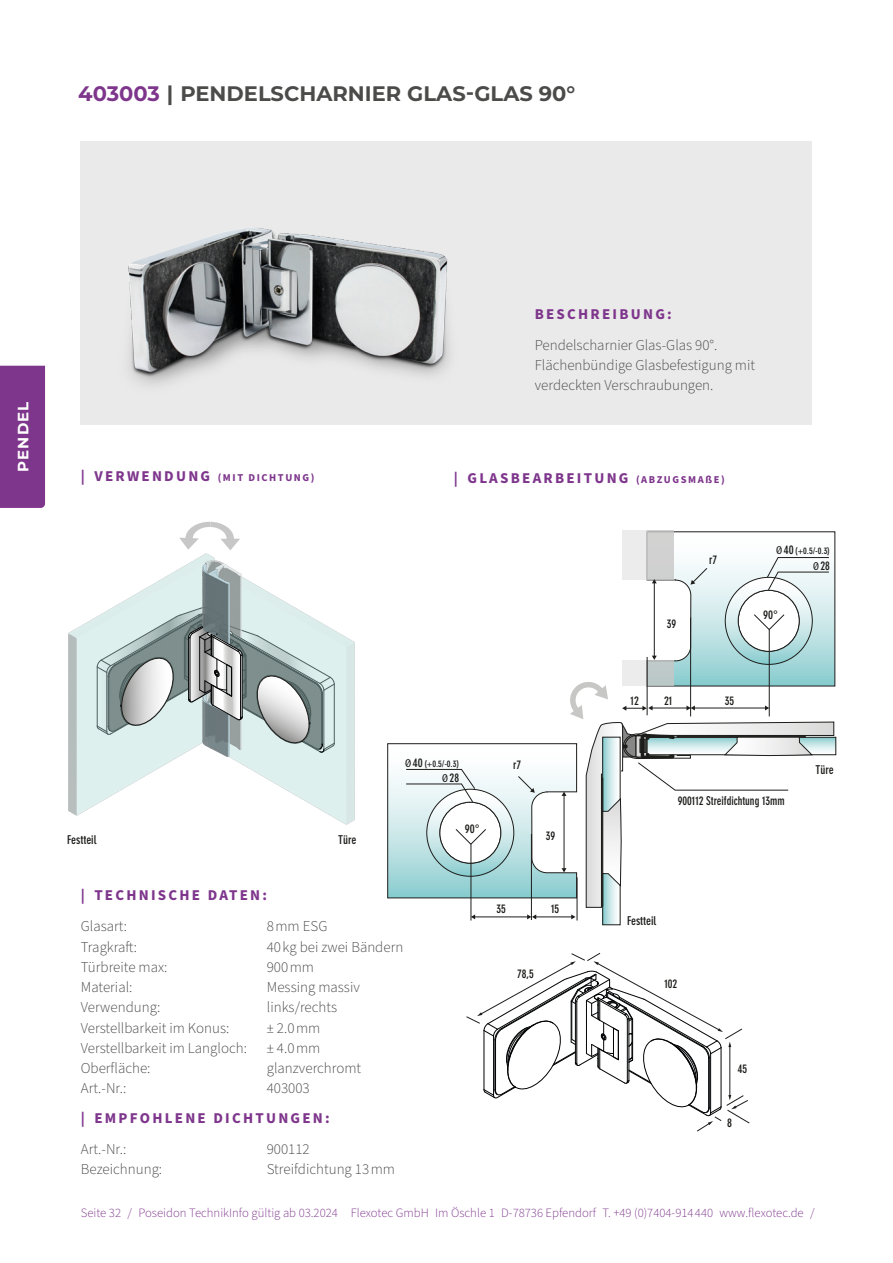
<style>
.page{position:relative;width:893px;height:1263px;background:#fff}
.page>*{position:absolute;margin:0;border:0;box-sizing:border-box;transform-origin:0 0}
.t1{font:700 21px "Montserrat";color:#4b4b4a}
.t2{font:300 15px/20.2px "Source Sans Pro";color:#474546}
.t3{font:700 15px "Source Sans Pro";letter-spacing:.15em;color:#7e368c}
.t4{font:700 15px "Montserrat";letter-spacing:.08em;color:#fff}
.t5{font:300 12.75px "Source Sans Pro";color:#7e368c}
.t6{font:700 condensed 12px "DIN Neuzeit Grotesk LT";color:#1d1d1b;scale:.96 1}
.t7{font:700 condensed 12px "DIN Neuzeit Grotesk LT";color:#1d1d1b}
.t8{font:700 10.5px "Source Sans Pro";letter-spacing:.15em;color:#7e368c}
.t9{font:700 condensed 9px "DIN Neuzeit Grotesk LT";color:#1d1d1b}
.s1{color:#7e368c}
.s2{font-size:15px}
.s3{font-size:10.5px}
.s4{font-family:"Myriad Pro";font-weight:400;font-stretch:normal;font-size:12px}
.s5{font-size:12px}
.s6{font-family:"Myriad Pro";font-weight:400;font-stretch:normal}
</style>
<div class="page">
<div style="left:81px;top:142px;width:731px;height:283px;background:#ebeaea"></div>
<img style="left:128px;top:228px;width:322px;height:157px">
<div style="left:0;top:366px;width:45px;height:142px;background:#7e368c"></div>
<svg style="left:604px;top:908px;width:13px;height:15px"></svg>
<div style="left:602px;top:737px;width:18px;height:188px;border:1px solid #1d1d1b"></div>
<img style="left:68px;top:554px;width:147px;height:261px">
<div style="left:622px;top:530px;width:26px;height:50px;background:#ececec"></div>
<div style="left:648px;top:530px;width:26px;height:50px;background:#d2d2d1"></div>
<hr style="left:531px;top:834px;width:1px;height:86px;background:#1d1d1b">
<hr style="left:535px;top:917px;width:37px;height:1px;background:#1d1d1b">
<svg style="left:571px;top:914px;width:4px;height:5px"></svg>
<hr style="left:577px;top:877px;width:1px;height:43px;background:#1d1d1b">
<hr style="left:474px;top:917px;width:54px;height:1px;background:#1d1d1b">
<svg style="left:527px;top:914px;width:9px;height:5px"></svg>
<hr style="left:471px;top:844px;width:1px;height:76px;background:#1d1d1b">
<svg style="left:179px;top:522px;width:61px;height:28px"></svg>
<svg style="left:466px;top:952px;width:284px;height:180px"></svg>
<svg style="left:387px;top:531px;width:448px;height:377px"></svg>
<img style="left:208px;top:574px;width:147px;height:250px">
<img style="left:206px;top:561px;width:35px;height:46px">
<img style="left:202px;top:564px;width:28px;height:43px">
<img style="left:202px;top:753px;width:28px;height:4px">
<svg style="left:97px;top:607px;width:238px;height:146px;background:#b5c1c0"></svg>
<h1 class="t1" style="left:78px;top:79px;width:499px"><span class="s1">403003</span> | PENDELSCHARNIER GLAS-GLAS 90°</h1>
<p class="t4" style="left:12px;top:472px;width:72px;rotate:-90deg">PENDEL</p>
<p class="t3" style="left:535px;top:304px;width:139px">BESCHREIBUNG:</p>
<p class="t2" style="left:535px;top:335px;width:222px">Pendelscharnier Glas-Glas 90°.<br>Flächenbündige Glasbefestigung mit verdeckten Verschraubungen.</p>
<p class="t8" style="left:81px;top:470px;width:235px"><span class="s2">| VERWENDUNG</span> (MIT DICHTUNG)</p>
<p class="t3" style="left:454px;top:468px;width:272px">| GLASBEARBEITUNG <span class="s3">(ABZUGSMAßE)</span></p>
<p class="t6" style="left:667px;top:617px;width:11px">39</p>
<p class="t6" style="left:709px;top:553px;width:10px">r7</p>
<p class="t9" style="left:405px;top:758px;width:55px"><span class="s4">0</span><span class="s5">40</span> (+0.5/-0.3)</p>
<p class="t6" style="left:442px;top:771px;width:19px"><span class="s6">0</span> 28</p>
<p class="t6" style="left:513px;top:758px;width:10px">r7</p>
<p class="t6" style="left:664px;top:694px;width:10px">21</p>
<p class="t6" style="left:631px;top:694px;width:10px">12</p>
<p class="t6" style="left:725px;top:694px;width:11px">35</p>
<p class="t9" style="left:776px;top:546px;width:55px"><span class="s4">0</span><span class="s5">40</span> (+0.5/-0.3)</p>
<p class="t6" style="left:813px;top:559px;width:19px"><span class="s6">0</span> 28</p>
<p class="t7" style="left:763px;top:607px;width:16px">90°</p>
<p class="t7" style="left:816px;top:762px;width:20px">Türe</p>
<p class="t7" style="left:67px;top:833px;width:31px">Festteil</p>
<p class="t7" style="left:338px;top:833px;width:20px">Türe</p>
<p class="t3" style="left:81px;top:885px;width:188px">| TECHNISCHE DATEN:</p>
<p class="t2" style="left:81px;top:917px;width:48px">Glasart:</p>
<p class="t2" style="left:267px;top:917px;width:62px">8 mm ESG</p>
<p class="t2" style="left:81px;top:937px;width:58px">Tragkraft:</p>
<p class="t2" style="left:267px;top:937px;width:138px">40 kg bei zwei Bändern</p>
<p class="t2" style="left:81px;top:957px;width:88px">Türbreite max:</p>
<p class="t2" style="left:267px;top:957px;width:49px">900 mm</p>
<p class="t2" style="left:81px;top:977px;width:53px">Material:</p>
<p class="t2" style="left:267px;top:977px;width:95px">Messing massiv</p>
<p class="t2" style="left:81px;top:998px;width:81px">Verwendung:</p>
<p class="t2" style="left:267px;top:998px;width:72px">links/rechts</p>
<p class="t2" style="left:81px;top:1018px;width:150px">Verstellbarkeit im Konus:</p>
<p class="t2" style="left:267px;top:1018px;width:55px">± 2.0 mm</p>
<p class="t2" style="left:81px;top:1038px;width:168px">Verstellbarkeit im Langloch:</p>
<p class="t2" style="left:267px;top:1038px;width:55px">± 4.0 mm</p>
<p class="t2" style="left:81px;top:1058px;width:71px">Oberfläche:</p>
<p class="t2" style="left:267px;top:1058px;width:96px">glanzverchromt</p>
<p class="t2" style="left:81px;top:1079px;width:47px">Art.-Nr.:</p>
<p class="t2" style="left:267px;top:1079px;width:44px">403003</p>
<p class="t3" style="left:81px;top:1108px;width:250px">| EMPFOHLENE DICHTUNGEN:</p>
<p class="t2" style="left:81px;top:1139px;width:47px">Art.-Nr.:</p>
<p class="t2" style="left:267px;top:1139px;width:44px">900112</p>
<p class="t2" style="left:81px;top:1159px;width:83px">Bezeichnung:</p>
<p class="t2" style="left:267px;top:1159px;width:130px">Streifdichtung 13 mm</p>
<p class="t7" style="left:465px;top:822px;width:16px">90°</p>
<p class="t6" style="left:546px;top:828px;width:11px">39</p>
<p class="t6" style="left:496px;top:901px;width:11px">35</p>
<p class="t6" style="left:551px;top:901px;width:10px">15</p>
<p class="t6" style="left:517px;top:967px;width:19px">78,5</p>
<p class="t6" style="left:678px;top:794px;width:113px">900112 Streifdichtung 13mm</p>
<p class="t7" style="left:627px;top:913px;width:31px">Festteil</p>
<p class="t6" style="left:664px;top:977px;width:15px">102</p>
<p class="t6" style="left:738px;top:1061px;width:11px">45</p>
<p class="t7" style="left:727px;top:1116px;width:6px">8</p>
<p class="t5" style="left:81px;top:1204px;width:735px">Seite 32 / Poseidon TechnikInfo gültig ab 03.2024 Flexotec GmbH Im Öschle 1 D-78736 Epfendorf T. +49 (0)7404-914 440 www.flexotec.de /</p>
</div>
